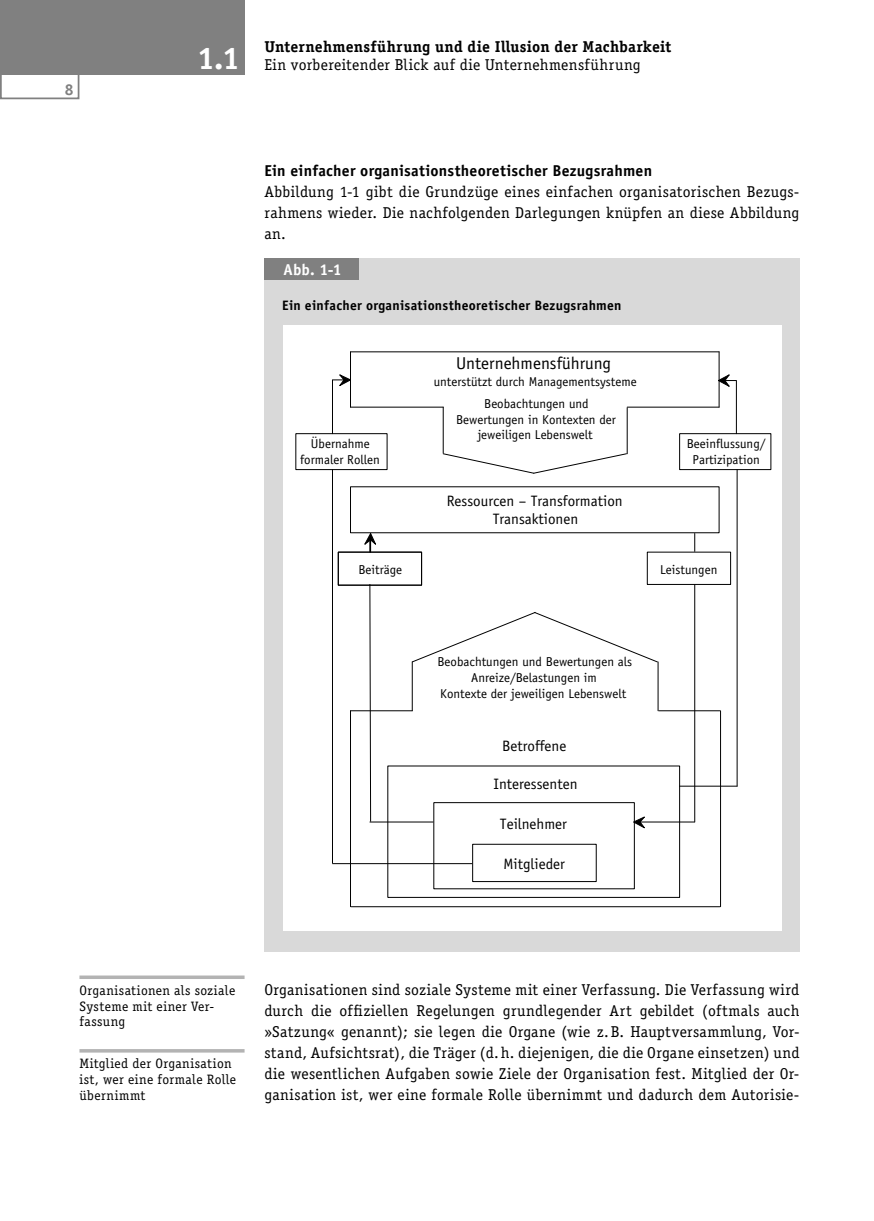
<style>
.page{position:relative;width:874px;height:1221px;background:#fff}
.page>*{position:absolute;margin:0;border:0;box-sizing:border-box;transform-origin:0 0}
.t1{font:17.15px "Officina Sans";color:#000}
.t2{font:15.75px/21px "Officina Serif";letter-spacing:.015em;color:#000;text-align:justify}
.t3{font:700 15.75px/17.5px "Officina Serif";letter-spacing:.015em;color:#000}
.t4{font:700 15.75px "Officina Sans";letter-spacing:.015em;color:#000}
.t5{font:700 15.75px "Officina Sans";color:#fff}
.t6{font:700 15.75px "Officina Sans";color:#808080}
.t7{font:15.05px/18px "Officina Sans";color:#000;text-align:center}
.t8{font:13.65px/15.8px "Officina Serif";letter-spacing:.025em;color:#000}
.t9{font:700 13.65px "Officina Sans";letter-spacing:.02em;color:#000}
.t10{font:12.95px/15.8px "Officina Sans";color:#000;text-align:center}
.s1{font-family:"Officina Sans";font-size:31.5px;color:#fff}
.s2{font-weight:400}
</style>
<div class="page">
<div style="left:0;top:69px;width:79px;height:30px;border:2px solid #808080"></div>
<div style="left:0;top:0;width:244px;height:74px;background:#808080"></div>
<div style="left:264px;top:259px;width:535px;height:693px;background:#d9d9d9"></div>
<div style="left:264px;top:259px;width:95px;height:21px;background:#808080"></div>
<div style="left:282px;top:325px;width:499px;height:606px;background:#fff"></div>
<hr style="left:350px;top:352px;width:1px;height:55px;background:#000">
<hr style="left:718px;top:352px;width:1px;height:55px;background:#000">
<hr style="left:350px;top:351px;width:368px;height:1px;background:#000">
<hr style="left:350px;top:407px;width:93px;height:1px;background:#000">
<hr style="left:627px;top:407px;width:91px;height:1px;background:#000">
<hr style="left:442px;top:407px;width:1px;height:46px;background:#000">
<hr style="left:626px;top:408px;width:1px;height:46px;background:#000">
<svg style="left:442px;top:453px;width:185px;height:21px"></svg>
<div style="left:295px;top:433px;width:92px;height:37px;border:1px solid #000"></div>
<hr style="left:351px;top:906px;width:368px;height:1px;background:#000">
<div style="left:472px;top:843px;width:124px;height:38px;border:1px solid #000"></div>
<div style="left:433px;top:802px;width:201px;height:87px;border:1px solid #000"></div>
<hr style="left:350px;top:710px;width:1px;height:196px;background:#000">
<hr style="left:719px;top:710px;width:1px;height:196px;background:#000">
<hr style="left:350px;top:710px;width:62px;height:1px;background:#000">
<hr style="left:658px;top:710px;width:61px;height:1px;background:#000">
<hr style="left:411px;top:662px;width:1px;height:48px;background:#000">
<hr style="left:657px;top:662px;width:1px;height:48px;background:#000">
<svg style="left:411px;top:612px;width:247px;height:50px"></svg>
<hr style="left:369px;top:821px;width:64px;height:1px;background:#000">
<svg style="left:369px;top:585px;width:2px;height:237px"></svg>
<svg style="left:632px;top:815px;width:14px;height:15px"></svg>
<hr style="left:694px;top:584px;width:1px;height:238px;background:#000">
<svg style="left:362px;top:532px;width:15px;height:19px"></svg>
<svg style="left:694px;top:533px;width:1px;height:18px"></svg>
<hr style="left:332px;top:863px;width:139px;height:1px;background:#000">
<hr style="left:332px;top:469px;width:1px;height:393px;background:#000">
<hr style="left:332px;top:380px;width:1px;height:53px;background:#000">
<hr style="left:735px;top:380px;width:1px;height:53px;background:#000">
<hr style="left:736px;top:469px;width:1px;height:317px;background:#000">
<hr style="left:679px;top:785px;width:57px;height:1px;background:#000">
<div style="left:338px;top:551px;width:84px;height:34px;border:1px solid #000"></div>
<div style="left:679px;top:433px;width:91px;height:37px;border:1px solid #000"></div>
<svg style="left:332px;top:374px;width:18px;height:12px"></svg>
<svg style="left:718px;top:372px;width:18px;height:16px"></svg>
<hr style="left:638px;top:821px;width:56px;height:1px;background:#000">
<hr style="left:79px;top:975px;width:165px;height:3px;background:#b3b3b3">
<hr style="left:79px;top:1049px;width:165px;height:3px;background:#b3b3b3">
<p class="t6" style="left:65px;top:83px;width:10px">8</p>
<p class="t3" style="left:197px;top:39px;width:475px;text-indent:67px">Unternehmensführung und die Illusion der Machbarkeit<br><span class="s1">1.1</span> <span class="s2">Ein vorbereitender Blick auf die Unternehmensführung</span></p>
<p class="t4" style="left:264px;top:164px;width:389px">Ein einfacher or ganisationstheoretischer Bezugsrahmen</p>
<p class="t2" style="left:264px;top:182px;width:536px">Abbildung 1-1 gibt die Grundzüge eines einfachen organisatorischen Bezugs&shy;rahmens wieder. Die nach folgenden Darlegungen knüpfen an diese Abbildung an.</p>
<p class="t5" style="left:283px;top:263px;width:59px">Abb. 1-1</p>
<p class="t9" style="left:282px;top:300px;width:341px">Ein einfacher organisationstheoretischer Bezugsrahmen</p>
<p class="t10" style="left:300px;top:437px;width:81px">Übernahme formaler Rollen</p>
<p class="t10" style="left:358px;top:562px;width:45px">Beiträge</p>
<p class="t1" style="left:456px;top:357px;width:157px">Unternehmensführung</p>
<p class="t10" style="left:433px;top:371px;width:204px;line-height:22.2px">unterstützt durch Managementsysteme<br>Beobachtungen und</p>
<p class="t10" style="left:456px;top:413px;width:161px;line-height:15px">Bewertungen in Kontexten der jeweiligen Lebenswelt</p>
<p class="t7" style="left:446px;top:493px;width:177px">Ressourcen – Transformation<br>Transaktionen</p>
<p class="t10" style="left:686px;top:437px;width:80px">Beeinflussung/<br>Partizipation</p>
<p class="t10" style="left:660px;top:562px;width:59px">Leistungen</p>
<p class="t10" style="left:437px;top:655px;width:196px">Beobachtungen und Bewertungen als<br>Anreize/Belastungen im<br>Kontexte der jeweiligen Lebenswelt</p>
<p class="t7" style="left:502px;top:738px;width:66px">Betroffene</p>
<p class="t7" style="left:493px;top:776px;width:86px">Interessenten</p>
<p class="t7" style="left:499px;top:816px;width:68px">Teilnehmer</p>
<p class="t7" style="left:503px;top:856px;width:63px">Mitglieder</p>
<p class="t8" style="left:79px;top:983px;width:157px">Organisationen als soziale<br>Systeme mit einer Ver&shy;fassung</p>
<p class="t8" style="left:79px;top:1056px;width:158px">Mitglied der Organisation ist, wer eine formale Rolle übernimmt</p>
<p class="t2" style="left:264px;top:980px;width:536px">Organisationen sind soziale Systeme mit einer Verfas sung. Die Verfassung wird durch die offiziellen Regelungen grundlegender Art gebildet (oftmals auch »Sat zung« genannt); sie legen die Organe (wie z. B. Hauptversammlung, Vor&shy;stand, Auf sichts rat), die Träger (d. h. diejenigen, die die Organe einsetzen) und die wesentlichen Aufgaben sowie Ziele der Organisation fest. Mitglied der Or&shy;ganisation ist, wer eine formale Rolle übernimmt und dadurch dem Autorisie-</p>
</div>
